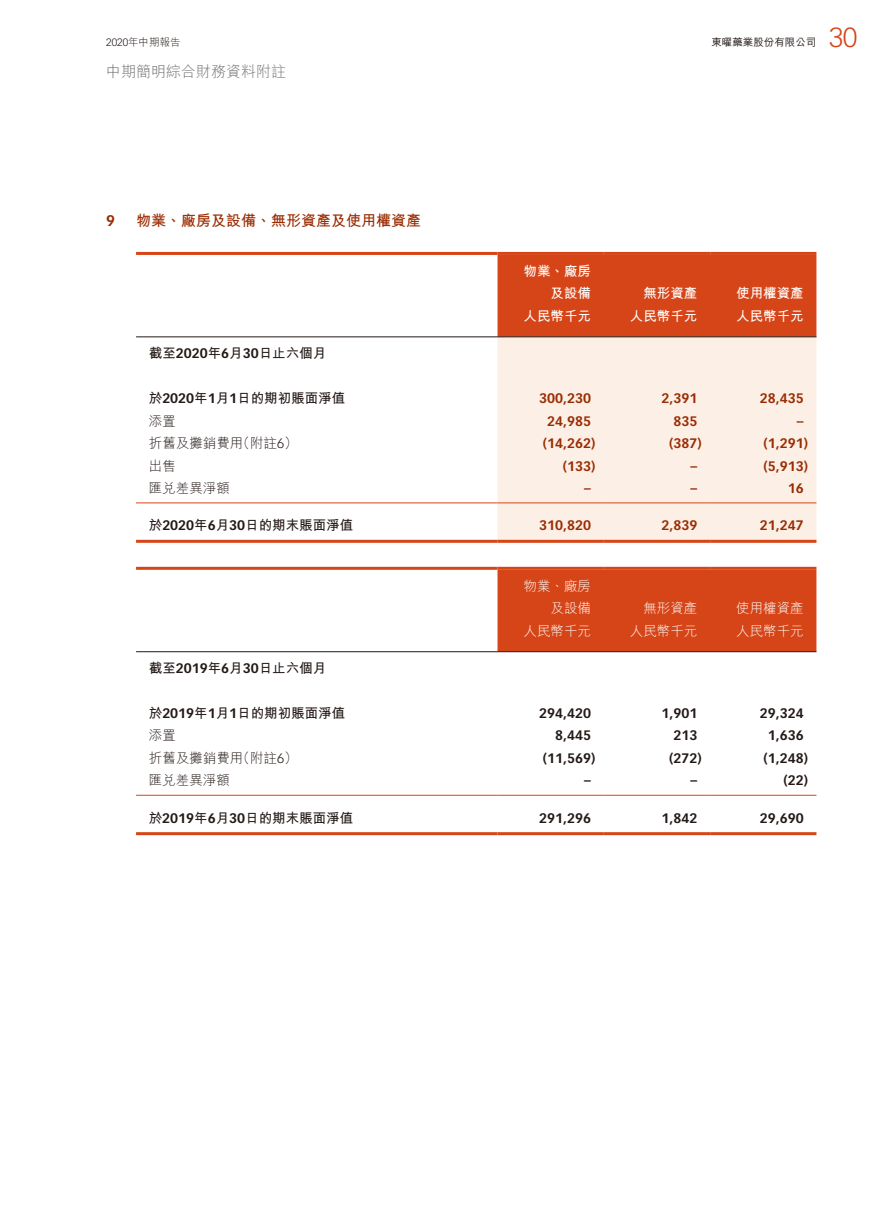
<style>
.page{position:relative;width:893px;height:1212px;background:#fff}
.page>*{position:absolute;margin:0;border:0;box-sizing:border-box;transform-origin:0 0}
.t1{font:300 27px "Vectora LT Std";color:#d64517}
.t2{font:15px "M Hei HK Bold E Ten B5 H";color:#992c02}
.t3{font:15px "M Hei HK Light E Ten B5 H";color:#717171}
.t4{font:700 15px "Vectora LT Std";color:#992c02}
.t5{font:13.5px "M Hei HK Bold E Ten B5 H";color:#231916}
.t6{font:700 13.5px "Vectora LT Std";color:#992c02}
.t7{font:700 13.5px "Vectora LT Std";color:#231916}
.t8{font:13.5px "M Hei HK Light E Ten B5 H";color:#231916}
.t9{font:13.5px/22.5px "M Hei HK Bold E Ten B5 H";color:#fff;text-align:right}
.t10{font:13.5px/22.5px "M Hei HK Light E Ten B5 H";color:#fff;text-align:right}
.t11{font:10.5px "M Hei HK Medium E Ten B5 H";color:#231916}
.t12{font:10.5px "M Hei HK Light E Ten B5 H";color:#231916}
.s1{font-family:"Vectora LT Std";font-weight:300}
.s2{font-family:"Vectora LT Std";font-weight:700}
</style>
<div class="page">
<div style="left:497px;top:255px;width:319px;height:81px;background:#d64517"></div>
<div style="left:497px;top:337px;width:319px;height:203px;background:#fcefe6"></div>
<hr style="left:136px;top:336px;width:680px;height:1px;background:#231916">
<hr style="left:136px;top:252px;width:361px;height:3px;background:#d64517">
<hr style="left:497px;top:252px;width:107px;height:3px;background:#d64517">
<hr style="left:604px;top:252px;width:106px;height:3px;background:#d64517">
<hr style="left:710px;top:252px;width:106px;height:3px;background:#d64517">
<hr style="left:136px;top:502px;width:361px;height:1px;background:#d64517">
<hr style="left:497px;top:502px;width:107px;height:1px;background:#d64517">
<hr style="left:604px;top:502px;width:106px;height:1px;background:#d64517">
<hr style="left:710px;top:502px;width:106px;height:1px;background:#d64517">
<hr style="left:136px;top:540px;width:361px;height:3px;background:#d64517">
<hr style="left:497px;top:540px;width:107px;height:3px;background:#d64517">
<hr style="left:604px;top:540px;width:106px;height:3px;background:#d64517">
<hr style="left:710px;top:540px;width:106px;height:3px;background:#d64517">
<div style="left:497px;top:570px;width:319px;height:81px;background:#d64517"></div>
<hr style="left:136px;top:651px;width:680px;height:1px;background:#231916">
<hr style="left:136px;top:567px;width:361px;height:3px;background:#d64517">
<hr style="left:497px;top:567px;width:107px;height:3px;background:#d64517">
<hr style="left:604px;top:567px;width:106px;height:3px;background:#d64517">
<hr style="left:710px;top:567px;width:106px;height:3px;background:#d64517">
<hr style="left:136px;top:795px;width:361px;height:1px;background:#d64517">
<hr style="left:497px;top:795px;width:107px;height:1px;background:#d64517">
<hr style="left:604px;top:795px;width:106px;height:1px;background:#d64517">
<hr style="left:710px;top:795px;width:106px;height:1px;background:#d64517">
<hr style="left:136px;top:832px;width:361px;height:3px;background:#d64517">
<hr style="left:497px;top:832px;width:107px;height:3px;background:#d64517">
<hr style="left:604px;top:832px;width:106px;height:3px;background:#d64517">
<hr style="left:710px;top:832px;width:106px;height:3px;background:#d64517">
<p class="t12" style="left:106px;top:38px;width:76px"><span class="s1">2020</span>年中期報告</p>
<p class="t11" style="left:711px;top:38px;width:106px">東曜藥業股份有限公司</p>
<h1 class="t1" style="left:829px;top:24px;width:30px">30</h1>
<p class="t3" style="left:106px;top:66px;width:181px">中期簡明綜合財務資料附註</p>
<p class="t4" style="left:106px;top:214px;width:10px">9</p>
<p class="t2" style="left:136px;top:215px;width:286px">物業、廠房及設備、無形資產及使用權資產</p>
<p class="t9" style="left:524px;top:261px;width:69px">物業、廠房及設備</p>
<p class="t9" style="left:643px;top:284px;width:55px">無形資產</p>
<p class="t9" style="left:736px;top:284px;width:69px">使用權資產</p>
<p class="t9" style="left:524px;top:306px;width:69px">人民幣千元</p>
<p class="t9" style="left:630px;top:306px;width:69px">人民幣千元</p>
<p class="t9" style="left:736px;top:306px;width:69px">人民幣千元</p>
<p class="t5" style="left:149px;top:348px;width:179px">截至<span class="s2">2020</span>年<span class="s2">6</span>月<span class="s2">30</span>日止六個月</p>
<p class="t5" style="left:149px;top:393px;width:198px">於<span class="s2">2020</span>年<span class="s2">1</span>月<span class="s2">1</span>日的期初賬面淨值</p>
<p class="t6" style="left:539px;top:392px;width:53px">300,230</p>
<p class="t6" style="left:661px;top:392px;width:37px">2,391</p>
<p class="t6" style="left:760px;top:392px;width:45px">28,435</p>
<p class="t8" style="left:149px;top:415px;width:28px">添置</p>
<p class="t6" style="left:547px;top:414px;width:45px">24,985</p>
<p class="t6" style="left:673px;top:414px;width:25px">835</p>
<p class="t6" style="left:797px;top:414px;width:8px">–</p>
<p class="t8" style="left:149px;top:438px;width:150px">折舊及攤銷費用（附註<span class="s1">6</span>）</p>
<p class="t6" style="left:543px;top:437px;width:54px">(14,262)</p>
<p class="t6" style="left:669px;top:437px;width:34px">(387)</p>
<p class="t6" style="left:763px;top:437px;width:46px">(1,291)</p>
<p class="t8" style="left:149px;top:460px;width:28px">出售</p>
<p class="t6" style="left:563px;top:459px;width:34px">(133)</p>
<p class="t6" style="left:691px;top:459px;width:8px">–</p>
<p class="t6" style="left:763px;top:459px;width:46px">(5,913)</p>
<p class="t8" style="left:149px;top:483px;width:82px">匯兌差異淨額</p>
<p class="t6" style="left:584px;top:482px;width:8px">–</p>
<p class="t6" style="left:691px;top:482px;width:8px">–</p>
<p class="t6" style="left:788px;top:482px;width:17px">16</p>
<p class="t5" style="left:149px;top:520px;width:206px">於<span class="s2">2020</span>年<span class="s2">6</span>月<span class="s2">30</span>日的期末賬面淨值</p>
<p class="t6" style="left:539px;top:519px;width:53px">310,820</p>
<p class="t6" style="left:661px;top:519px;width:37px">2,839</p>
<p class="t6" style="left:760px;top:519px;width:45px">21,247</p>
<p class="t10" style="left:524px;top:576px;width:69px">物業、廠房及設備</p>
<p class="t10" style="left:643px;top:599px;width:55px">無形資產</p>
<p class="t10" style="left:736px;top:599px;width:69px">使用權資產</p>
<p class="t10" style="left:524px;top:621px;width:69px">人民幣千元</p>
<p class="t10" style="left:630px;top:621px;width:69px">人民幣千元</p>
<p class="t10" style="left:736px;top:621px;width:69px">人民幣千元</p>
<p class="t5" style="left:149px;top:663px;width:179px">截至<span class="s2">2019</span>年<span class="s2">6</span>月<span class="s2">30</span>日止六個月</p>
<p class="t5" style="left:149px;top:708px;width:198px">於<span class="s2">2019</span>年<span class="s2">1</span>月<span class="s2">1</span>日的期初賬面淨值</p>
<p class="t7" style="left:539px;top:707px;width:53px">294,420</p>
<p class="t7" style="left:661px;top:707px;width:37px">1,901</p>
<p class="t7" style="left:760px;top:707px;width:45px">29,324</p>
<p class="t8" style="left:149px;top:730px;width:28px">添置</p>
<p class="t7" style="left:555px;top:729px;width:37px">8,445</p>
<p class="t7" style="left:673px;top:729px;width:25px">213</p>
<p class="t7" style="left:768px;top:729px;width:37px">1,636</p>
<p class="t8" style="left:149px;top:753px;width:150px">折舊及攤銷費用（附註<span class="s1">6</span>）</p>
<p class="t7" style="left:543px;top:752px;width:54px">(11,569)</p>
<p class="t7" style="left:669px;top:752px;width:34px">(272)</p>
<p class="t7" style="left:763px;top:752px;width:46px">(1,248)</p>
<p class="t8" style="left:149px;top:775px;width:82px">匯兌差異淨額</p>
<p class="t7" style="left:584px;top:774px;width:8px">–</p>
<p class="t7" style="left:691px;top:774px;width:8px">–</p>
<p class="t7" style="left:783px;top:774px;width:26px">(22)</p>
<p class="t5" style="left:149px;top:813px;width:206px">於<span class="s2">2019</span>年<span class="s2">6</span>月<span class="s2">30</span>日的期末賬面淨值</p>
<p class="t7" style="left:539px;top:811px;width:53px">291,296</p>
<p class="t7" style="left:661px;top:811px;width:37px">1,842</p>
<p class="t7" style="left:760px;top:811px;width:45px">29,690</p>
</div>
